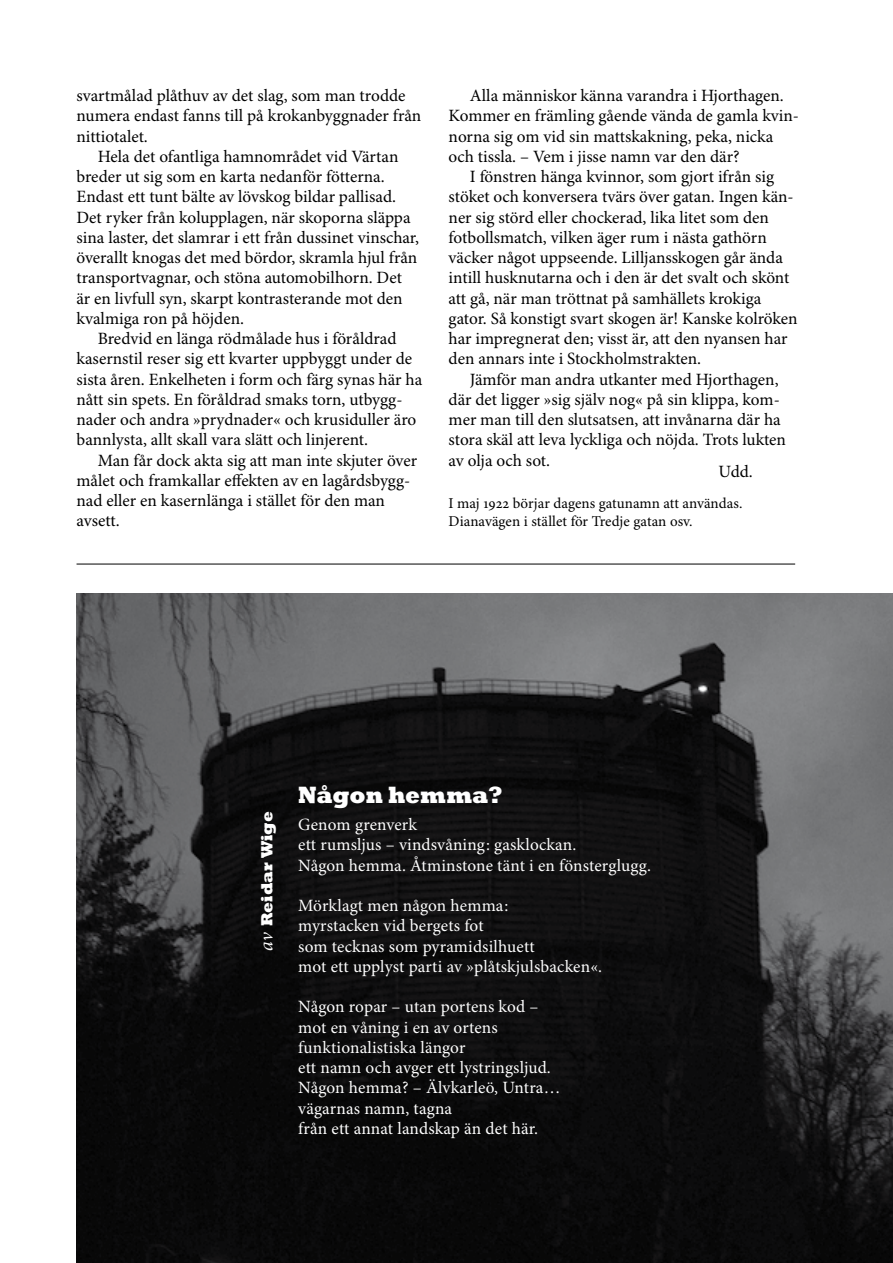
<style>
.page{position:relative;width:893px;height:1263px;background:#fff}
.page>*{position:absolute;margin:0;border:0;box-sizing:border-box;transform-origin:0 0}
.t1{font:800 24px "M Rockwell";letter-spacing:-.005em;color:#fff;scale:.9 1}
.t2{font:17.25px/20.2px "Minion Pro";letter-spacing:-.005em;color:#000}
.t3{font:17.25px/20.2px "Minion Pro";letter-spacing:.005em;color:#fff}
.t4{font:800 16.5px "M Rockwell";letter-spacing:.005em;color:#fff;scale:.95 1}
.t5{font:15px/18px "Minion Pro";letter-spacing:.005em;color:#000}
.s1{font-family:"Minion Pro";font-weight:400;font-style:italic;font-size:19.5px}
</style>
<div class="page">
<img style="left:77px;top:593px;width:816px;height:670px">
<hr style="left:77px;top:564px;width:718px;height:1px;background:#000">
<p class="t2" style="left:77px;top:86px;width:346px">svartmålad plåthuv av det slag, som man trodde numera endast fanns till på krokanbyggnader från nittiotalet.</p>
<p class="t2" style="left:77px;top:147px;width:344px;text-indent:21px">Hela det ofantliga hamnområdet vid Värtan breder ut sig som en karta nedanför fötterna.<br>Endast ett tunt bälte av lövskog bildar pallisad.<br>Det ryker från kolupplagen, när skoporna släppa sina laster, det slamrar i ett från dussinet vinschar, överallt knogas det med bördor, skramla hjul från transportvagnar, och stöna automobilhorn. Det är en livfull syn, skarpt kontrasterande mot den kvalmiga ron på höjden.</p>
<p class="t2" style="left:77px;top:329px;width:347px;text-indent:21px">Bredvid en länga rödmålade hus i föråldrad kasernstil reser sig ett kvarter uppbyggt under de sista åren. Enkelheten i form och färg synas här ha nått sin spets. En föråldrad smaks torn, utbygg&shy;nader och andra »prydnader« och krusiduller äro bannlysta, allt skall vara slätt och linjerent.</p>
<p class="t2" style="left:77px;top:451px;width:342px;text-indent:21px">Man får dock akta sig att man inte skjuter över målet och framkallar effekten av en lagårdsbygg&shy;nad eller en kasernlänga i stället för den man avsett.</p>
<p class="t2" style="left:449px;top:86px;width:352px;text-indent:21px">Alla människor känna varandra i Hjorthagen.<br>Kommer en främling gående vända de gamla kvin&shy;norna sig om vid sin mattskakning, peka, nicka och tissla. – Vem i jisse namn var den där?</p>
<p class="t2" style="left:449px;top:167px;width:351px;text-indent:21px">I fönstren hänga kvinnor, som gjort ifrån sig stöket och konversera tvärs över gatan. Ingen kän&shy;ner sig störd eller chockerad, lika litet som den fotbollsmatch, vilken äger rum i nästa gathörn väcker något uppseende. Lilljansskogen går ända intill husknutarna och i den är det svalt och skönt att gå, när man tröttnat på samhällets krokiga gator. Så konstigt svart skogen är! Kanske kolröken har impregnerat den; visst är, att den nyansen har den annars inte i Stockholmstrakten.</p>
<p class="t2" style="left:449px;top:370px;width:339px;text-indent:21px">Jämför man andra utkanter med Hjorthagen, där det ligger »sig själv nog« på sin klippa, kom&shy;mer man till den slutsatsen, att invånarna där ha stora skäl att leva lyckliga och nöjda. Trots lukten av olja och sot.</p>
<p class="t2" style="left:719px;top:462px;width:36px">Udd.</p>
<p class="t5" style="left:449px;top:495px;width:295px">I maj 1922 börjar dagens gatunamn att användas.<br>Dianavägen i stället för Tredje gatan osv.</p>
<p class="t4" style="left:257px;top:951px;width:149px;rotate:-90deg"><span class="s1">av</span> Reidar Wige</p>
<h1 class="t1" style="left:298px;top:780px;width:228px">Någon hemma?</h1>
<p class="t3" style="left:298px;top:815px;width:354px">Genom grenverk<br>ett rumsljus – vindsvåning: gasklockan.<br>Någon hemma. Åtminstone tänt i en fönsterglugg.</p>
<p class="t3" style="left:298px;top:896px;width:305px">Mörklagt men någon hemma:<br>myrstacken vid bergets fot<br>som tecknas som pyramidsilhuett<br>mot ett upplyst parti av »plåtskjulsbacken«.</p>
<p class="t3" style="left:298px;top:997px;width:264px">Någon ropar – utan portens kod – mot en våning i en av ortens funktionalistiska längor<br>ett namn och avger ett lystringsljud.<br>Någon hemma? – Älvkarleö, Untra… vägarnas namn, tagna<br>från ett annat landskap än det här.</p>
</div>
